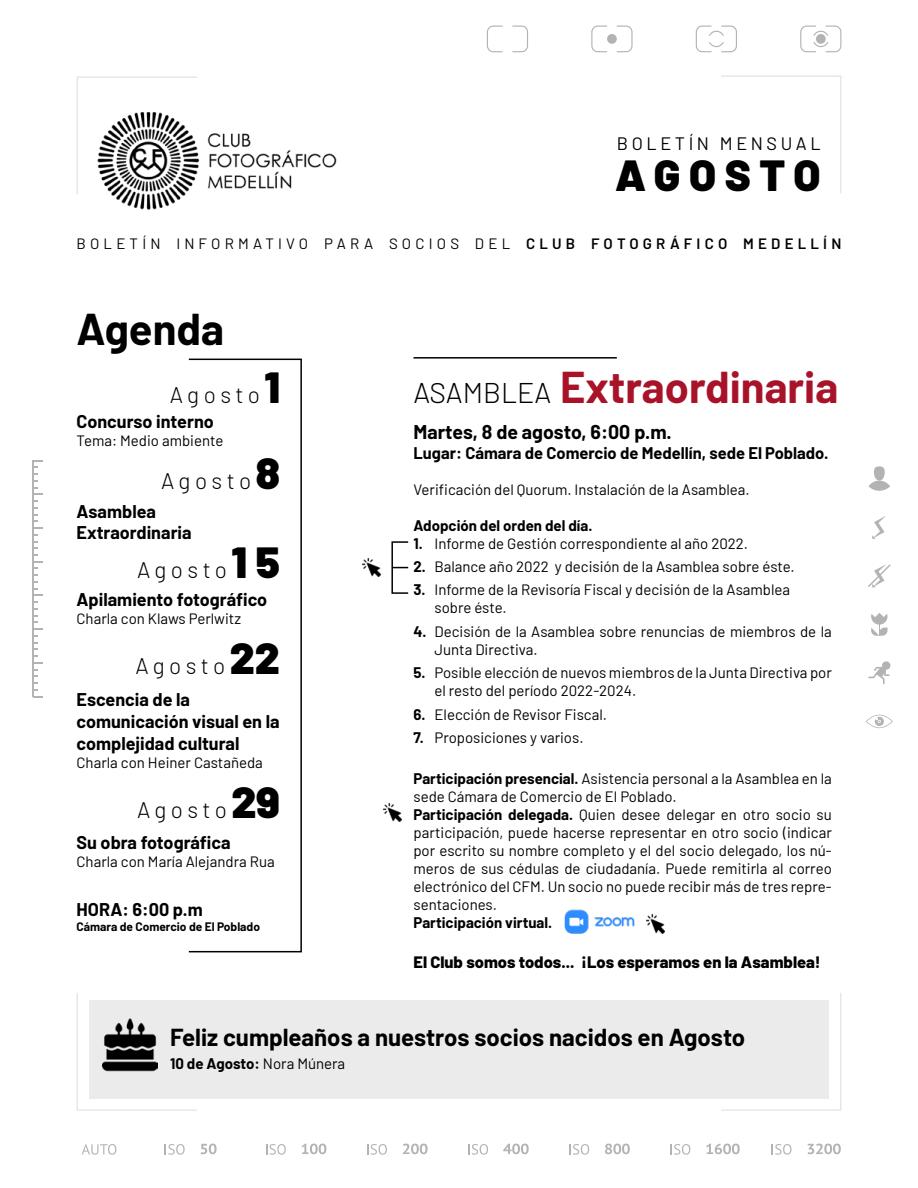
<style>
.page{position:relative;width:918px;height:1188px;background:#fff}
.page>*{position:absolute;margin:0;border:0;box-sizing:border-box;transform-origin:0 0}
.t1{font:700 43.5px "Barlow";color:#a9132a}
.t2{font:900 43.5px "Barlow";letter-spacing:.2em;color:#000}
.t3{font:700 43.5px "Barlow";color:#000}
.t4{font:700 24px "Barlow";color:#000}
.t5{font:300 22.5px "Barlow";letter-spacing:.2em;color:#000}
.t6{font:700 19.5px "Barlow";color:#000}
.t7{font:700 18px/21.6px "Barlow";color:#000}
.t8{font:18px "Barlow";letter-spacing:.2em;color:#000}
.t9{font:700 16.5px "Barlow";color:#000}
.t10{font:800 16.5px "Barlow";color:#000}
.t11{font:15px/18px "Barlow";color:#000}
.t12{font:700 15px "Barlow";color:#000}
.t13{font:15px "Barlow";letter-spacing:.28em;color:#000}
.t14{font:700 12px "Barlow";color:#000}
.s1{font-weight:600}
.s2{font-weight:900;font-size:43.5px}
.s3{font-weight:300;font-size:28.5px;color:#000}
.s4{font-weight:700}
.s5{font-weight:400}
</style>
<div class="page">
<div style="left:89px;top:1000px;width:740px;height:99px;background:#ebebeb"></div>
<svg style="left:82px;top:1144px;width:34px;height:11px"></svg>
<svg style="left:165px;top:1144px;width:20px;height:11px"></svg>
<svg style="left:201px;top:1144px;width:16px;height:10px"></svg>
<svg style="left:266px;top:1144px;width:20px;height:11px"></svg>
<svg style="left:302px;top:1144px;width:24px;height:10px"></svg>
<svg style="left:367px;top:1144px;width:20px;height:11px"></svg>
<svg style="left:403px;top:1144px;width:25px;height:10px"></svg>
<svg style="left:468px;top:1144px;width:20px;height:11px"></svg>
<svg style="left:503px;top:1144px;width:26px;height:10px"></svg>
<svg style="left:569px;top:1144px;width:20px;height:11px"></svg>
<svg style="left:605px;top:1144px;width:25px;height:10px"></svg>
<svg style="left:671px;top:1144px;width:19px;height:11px"></svg>
<svg style="left:706px;top:1144px;width:34px;height:10px"></svg>
<svg style="left:772px;top:1144px;width:19px;height:11px"></svg>
<svg style="left:808px;top:1144px;width:33px;height:10px"></svg>
<svg style="left:487px;top:26px;width:16px;height:26px"></svg>
<svg style="left:512px;top:26px;width:16px;height:26px"></svg>
<svg style="left:591px;top:26px;width:16px;height:26px"></svg>
<svg style="left:617px;top:26px;width:16px;height:26px"></svg>
<svg style="left:607px;top:34px;width:10px;height:10px"></svg>
<svg style="left:696px;top:26px;width:41px;height:26px"></svg>
<svg style="left:800px;top:26px;width:41px;height:26px"></svg>
<svg style="left:816px;top:34px;width:10px;height:10px"></svg>
<svg style="left:866px;top:715px;width:27px;height:13px"></svg>
<svg style="left:868px;top:661px;width:23px;height:23px"></svg>
<hr style="left:32px;top:461px;width:1px;height:236px;background:#000">
<svg style="left:33px;top:467px;width:5px;height:21px"></svg>
<svg style="left:33px;top:494px;width:9px;height:21px"></svg>
<svg style="left:33px;top:521px;width:9px;height:21px"></svg>
<svg style="left:33px;top:548px;width:9px;height:14px"></svg>
<svg style="left:33px;top:568px;width:5px;height:21px"></svg>
<svg style="left:33px;top:595px;width:9px;height:21px"></svg>
<svg style="left:33px;top:622px;width:9px;height:21px"></svg>
<svg style="left:33px;top:649px;width:9px;height:21px"></svg>
<svg style="left:33px;top:676px;width:9px;height:21px"></svg>
<svg style="left:868px;top:481px;width:22px;height:10px"></svg>
<div style="left:874px;top:466px;width:11px;height:15px;background:#b3b3b3;border-radius:6px"></div>
<svg style="left:872px;top:516px;width:14px;height:23px"></svg>
<svg style="left:871px;top:613px;width:17px;height:23px"></svg>
<svg style="left:868px;top:564px;width:23px;height:23px"></svg>
<img style="left:111px;top:133px;width:226px;height:77px">
<svg style="left:721px;top:75px;width:120px;height:118px"></svg>
<svg style="left:721px;top:993px;width:120px;height:118px"></svg>
<svg style="left:77px;top:76px;width:120px;height:118px"></svg>
<svg style="left:77px;top:993px;width:120px;height:118px"></svg>
<div style="left:188px;top:359px;width:114px;height:593px;border:2px solid #000"></div>
<img style="left:102px;top:1017px;width:55px;height:55px">
<hr style="left:413px;top:357px;width:204px;height:2px;background:#000">
<img style="left:363px;top:559px;width:18px;height:18px">
<img style="left:646px;top:915px;width:18px;height:18px">
<img style="left:383px;top:804px;width:18px;height:18px">
<img style="left:564px;top:909px;width:71px;height:25px">
<div style="left:391px;top:541px;width:18px;height:53px;border:2px solid #000"></div>
<svg style="left:392px;top:567px;width:16px;height:1px"></svg>
<p class="t8" style="left:617px;top:130px;width:205px">BOLETÍN MENSUAL</p>
<p class="t2" style="left:615px;top:143px;width:207px">AGOSTO</p>
<p class="t13" style="left:77px;top:233px;width:766px">BOLETÍN INFORMATIVO PARA SOCIOS DEL <span class="s1">CLUB FOTOGRÁFICO MEDELLÍN</span></p>
<p class="t3" style="left:77px;top:298px;width:149px">Agenda</p>
<p class="t5" style="left:170px;top:379px;width:111px">Agosto<span class="s2">1</span></p>
<p class="t7" style="left:77px;top:410px;width:139px">Concurso interno</p>
<p class="t11" style="left:77px;top:431px;width:148px">Tema: Medio ambiente</p>
<p class="t5" style="left:161px;top:465px;width:120px">Agosto<span class="s2">8</span></p>
<p class="t7" style="left:77px;top:499px;width:81px">Asamblea</p>
<p class="t7" style="left:77px;top:521px;width:117px">Extraordinaria</p>
<p class="t5" style="left:137px;top:554px;width:144px">Agosto<span class="s2">15</span></p>
<p class="t7" style="left:77px;top:587px;width:192px">Apilamiento fotográfico</p>
<p class="t11" style="left:77px;top:608px;width:166px">Charla con Klaws Perlwitz</p>
<p class="t5" style="left:135px;top:650px;width:146px">Agosto<span class="s2">22</span></p>
<p class="t7" style="left:77px;top:688px;width:115px">Escencia de la</p>
<p class="t7" style="left:77px;top:709px;width:205px">comunicación visual en la complejidad cultural</p>
<p class="t11" style="left:77px;top:752px;width:188px">Charla con Heiner Castañeda</p>
<p class="t5" style="left:137px;top:794px;width:144px">Agosto<span class="s2">29</span></p>
<p class="t7" style="left:77px;top:830px;width:156px">Su obra fotográfica</p>
<p class="t11" style="left:77px;top:851px;width:200px">Charla con María Alejandra Rua</p>
<p class="t7" style="left:77px;top:898px;width:128px">HORA: 6:00 p.m</p>
<p class="t14" style="left:77px;top:918px;width:185px">Cámara de Comercio de El Poblado</p>
<p class="t1" style="left:413px;top:355px;width:426px"><span class="s3">ASAMBLEA</span> Extraordinaria</p>
<p class="t6" style="left:413px;top:417px;width:260px">Martes, 8 de agosto, 6:00 p.m.</p>
<p class="t9" style="left:413px;top:440px;width:417px">Lugar: Cámara de Comercio de Medellín, sede El Poblado.</p>
<p class="t11" style="left:413px;top:479px;width:338px">Verificación del Quorum. Instalación de la Asamblea.</p>
<p class="t12" style="left:413px;top:514px;width:180px">Adopción del orden del día.</p>
<p class="t11" style="left:413px;top:533px;width:336px"><span class="s4">1.</span> Informe de Gestión correspondiente al año 2022.</p>
<p class="t11" style="left:413px;top:556px;width:383px"><span class="s4">2.</span> Balance año 2022 y decisión de la Asamblea sobre éste.</p>
<p class="t11" style="left:413px;top:580px;width:378px"><span class="s4">3.</span> Informe de la Revisoría Fiscal y decisión de la Asamblea</p>
<p class="t11" style="left:434px;top:598px;width:74px">sobre éste.</p>
<p class="t11" style="left:434px;top:621px;width:399px;text-indent:-21px"><span class="s4">4.</span> Decisión de la Asamblea sobre renuncias de miembros de la<br>Junta Directiva.</p>
<p class="t11" style="left:434px;top:663px;width:399px;text-indent:-21px"><span class="s4">5.</span> Posible elección de nuevos miembros de la Junta Directiva por el resto del período 2022-2024.</p>
<p class="t11" style="left:413px;top:704px;width:195px"><span class="s4">6.</span> Elección de Revisor Fiscal.</p>
<p class="t11" style="left:413px;top:727px;width:172px"><span class="s4">7.</span> Proposiciones y varios.</p>
<p class="t11" style="left:413px;top:769px;width:420px"><span class="s4">Participación presencial.</span> Asistencia personal a la Asamblea en la sede Cámara de Comercio de El Poblado.</p>
<p class="t11" style="left:413px;top:805px;width:420px;text-align:justify"><span class="s4">Participación delegada.</span> Quien desee delegar en otro socio su participación, puede hacerse representar en otro socio (indicar por escrito su nombre completo y el del socio delegado, los nú&shy;meros de sus cédulas de ciudadanía. Puede remitirla al correo electrónico del CFM. Un socio no puede recibir más de tres repre&shy;sentaciones.</p>
<p class="t12" style="left:413px;top:912px;width:140px">Participación virtual.</p>
<p class="t10" style="left:413px;top:950px;width:409px">El Club somos todos... ¡Los esperamos en la Asamblea!</p>
<p class="t4" style="left:170px;top:1020px;width:577px">Feliz cumpleaños a nuestros socios nacidos en Agosto</p>
<p class="t12" style="left:170px;top:1052px;width:177px">10 de Agosto: <span class="s5">Nora Múnera</span></p>
</div>
